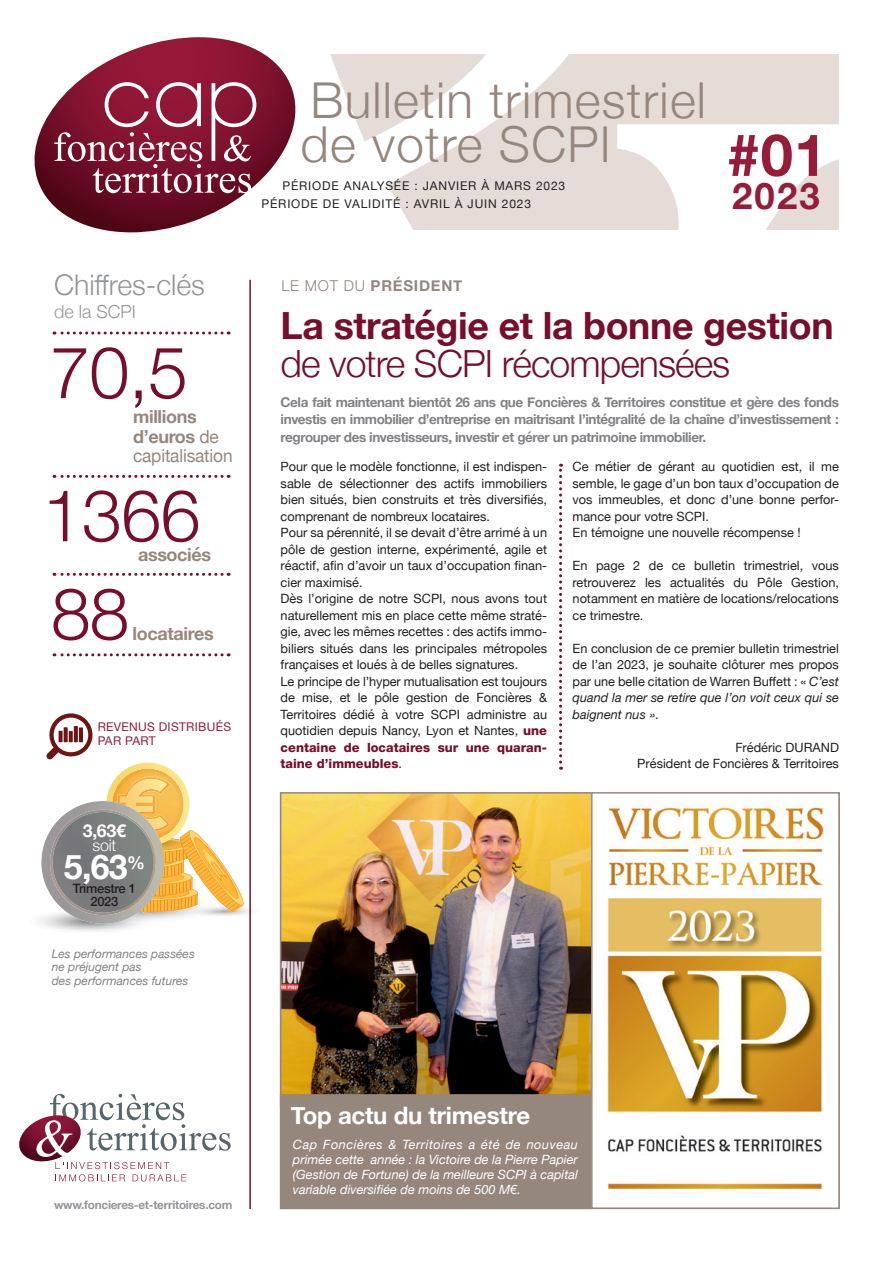
<style>
.page{position:relative;width:893px;height:1263px;background:#fff}
.page>*{position:absolute;margin:0;border:0;box-sizing:border-box;transform-origin:0 0}
.t1{font:300 72px "Helvetica Neue";letter-spacing:-.01em;color:#790d2c}
.t2{font:700 58.35px "Helvetica Neue";color:#971c3c}
.t3{font:300 49.5px/43.5px "Helvetica Neue";letter-spacing:.025em;color:#96877d}
.t4{font:700 37.5px "Helvetica Neue";letter-spacing:-.01em;color:#790d2c}
.t5{font:300 37.5px "Helvetica Neue";letter-spacing:-.025em;color:#790d2c}
.t6{font:700 36.6px "Helvetica Neue";color:#971c3c}
.t7{font:700 33.9px "Helvetica Neue";color:#fff}
.t8{font:300 28.5px "Helvetica Neue";color:#939598}
.t9{font:700 24px "Helvetica Neue";letter-spacing:-.01em;color:#fff}
.t10{font:18px/19.5px "Helvetica Neue";letter-spacing:-.01em;color:#96877d;scale:.96 1}
.t11{font:700 18px "Helvetica Neue";letter-spacing:-.02em;color:#96877d}
.t12{font:300 18px "Helvetica Neue";color:#939598}
.t13{font:700 17.7px "Helvetica Neue";color:#fff}
.t14{font:300 16.2px "Helvetica Neue";color:#fff}
.t15{font:700 15px "Helvetica Neue";letter-spacing:.05em;color:#96877d}
.t16{font:700 13.5px/17.2px "Helvetica Neue";letter-spacing:-.03em;color:#808285;text-align:justify}
.t17{font:500 12.9px/12.9px "Helvetica Neue";letter-spacing:-.02em;color:#231f20;text-align:center}
.t18{font:12.75px/16.5px "Helvetica Neue";color:#231f20}
.t19{font:italic 12.75px/15px "Helvetica Neue";color:#fff;text-align:justify}
.t20{font:12px/18px "Helvetica Neue";letter-spacing:.07em;color:#231f20}
.t21{font:italic 12px/13.5px "Helvetica Neue";color:#808285}
.t22{font:12px/14.4px "Helvetica Neue";letter-spacing:.025em;color:#971c3c}
.t23{font:700 11.7px "Helvetica Neue";letter-spacing:-.02em;color:#939598}
.s1{font-weight:300}
.s2{font-weight:800;color:#790d2c}
.s3{font-weight:700}
.s4{font-style:italic}
</style>
<div class="page">
<img style="left:222px;top:909px;width:27px;height:7px">
<img style="left:185px;top:912px;width:37px;height:5px">
<img style="left:41px;top:839px;width:123px;height:85px">
<svg style="left:330px;top:54px;width:509px;height:175px;fill:#e5dcd8"></svg>
<hr style="left:249px;top:280px;width:2px;height:929px;background:#790d2c">
<svg style="left:19px;top:1093px;width:212px;height:89px"></svg>
<svg style="left:54px;top:573px;width:168px;height:3px"></svg>
<svg style="left:54px;top:331px;width:168px;height:3px"></svg>
<svg style="left:54px;top:475px;width:168px;height:3px"></svg>
<svg style="left:46px;top:713px;width:201px;height:199px"></svg>
<svg style="left:59px;top:731px;width:4px;height:11px"></svg>
<svg style="left:64px;top:727px;width:4px;height:15px"></svg>
<svg style="left:69px;top:731px;width:4px;height:11px"></svg>
<svg style="left:74px;top:726px;width:4px;height:16px"></svg>
<hr style="left:79px;top:727px;width:4px;height:15px;background:#6e1415">
<svg style="left:34px;top:37px;width:262px;height:195px"></svg>
<svg style="left:142px;top:143px;width:8px;height:5px"></svg>
<svg style="left:72px;top:143px;width:10px;height:17px"></svg>
<div style="left:215px;top:86px;width:38px;height:38px;background:#891532;border-radius:19px"></div>
<svg style="left:228px;top:137px;width:11px;height:22px"></svg>
<div style="left:160px;top:86px;width:37px;height:38px;background:#921736;border-radius:19px"></div>
<svg style="left:559px;top:464px;width:3px;height:306px"></svg>
<svg style="left:54px;top:653px;width:168px;height:3px"></svg>
<img style="left:283px;top:795px;width:308px;height:299px">
<div style="left:280px;top:1094px;width:313px;height:115px;background:#96877d;border:2px solid #96877d"></div>
<img style="left:607px;top:807px;width:217px;height:383px">
<div style="left:591px;top:792px;width:249px;height:417px;border:2px solid #96877d"></div>
<h3 class="t3" style="left:301px;top:75px;width:407px">Bulletin trimestriel de votre SCPI</h3>
<p class="t20" style="left:261px;top:178px;width:305px;text-indent:21px">PÉRIODE ANALYSÉE : JANVIER À MARS 2023<br>PÉRIODE DE VALIDITÉ : AVRIL À JUIN 2023</p>
<h2 class="t2" style="left:727px;top:109px;width:101px">#01</h2>
<h3 class="t6" style="left:732px;top:167px;width:89px">2023</h3>
<h3 class="t8" style="left:54px;top:262px;width:152px">Chiffres-clés</h3>
<p class="t15" style="left:281px;top:274px;width:183px"><span class="s1">LE MOT DU</span> PRÉSIDENT</p>
<h3 class="t12" style="left:54px;top:297px;width:83px">de la SCPI</h3>
<h3 class="t4" style="left:281px;top:297px;width:554px">La stratégie et la bonne gestion</h3>
<h3 class="t5" style="left:281px;top:333px;width:451px">de votre SCPI récompensées</h3>
<h1 class="t1" style="left:50px;top:314px;width:139px">70,5</h1>
<p class="t16" style="left:281px;top:394px;width:560px">Cela fait maintenant bientôt 26 ans que Foncières &amp; Territoires constitue et gère des fonds investis en immobilier d’entreprise en maitrisant l’intégralité de la chaîne d’investissement : regrouper des investisseurs, investir et gérer un patrimoine immobilier.</p>
<p class="t18" style="left:281px;top:459px;width:268px">Pour que le modèle fonctionne, il est indispen&shy;sable de sélectionner des actifs immobiliers bien situés, bien construits et très diversifiés, comprenant de nombreux locataires.<br>Pour sa pérennité, il se devait d’être arrimé à un pôle de gestion interne, expérimenté, agile et réactif, afin d’avoir un taux d’occupation finan&shy;cier maximisé.<br>Dès l’origine de notre SCPI, nous avons tout naturellement mis en place cette même straté&shy;gie, avec les mêmes recettes : des actifs immo&shy;biliers situés dans les principales métropoles françaises et loués à de belles signatures.<br>Le principe de l’hyper mutualisation est toujours de mise, et le pôle gestion de Foncières &amp; Territoires dédié à votre SCPI administre au quotidien depuis Nancy, Lyon et Nantes, <span class="s2">une centaine de locataires sur une quaran&shy;taine d’immeubles</span>.</p>
<p class="t18" style="left:573px;top:459px;width:268px">Ce métier de gérant au quotidien est, il me semble, le gage d’un bon taux d’occupation de vos immeubles, et donc d’une bonne perfor&shy;mance pour votre SCPI.<br>En témoigne une nouvelle récompense !</p>
<h3 class="t10" style="left:133px;top:408px;width:105px"><span class="s3">millions d’euros</span> de capitalisation</h3>
<h1 class="t1" style="left:43px;top:457px;width:159px">1366</h1>
<h3 class="t11" style="left:138px;top:540px;width:75px">associés</h3>
<p class="t18" style="left:573px;top:558px;width:268px;text-align:justify">En page 2 de ce bulletin trimestriel, vous retrouverez les actualités du Pôle Gestion, notamment en matière de locations/relocations ce trimestre.</p>
<p class="t18" style="left:573px;top:641px;width:268px;text-align:justify">En conclusion de ce premier bulletin trimestriel de l’an 2023, je souhaite clôturer mes propos par une belle citation de Warren Buffett : « <span class="s4">C’est quand la mer se retire que l’on voit ceux qui se baignent nus »</span>.</p>
<p class="t18" style="left:637px;top:740px;width:203px;text-align:right">Frédéric DURAND<br>Président de Foncières &amp; Territoires</p>
<h1 class="t1" style="left:51px;top:556px;width:80px">88</h1>
<h3 class="t11" style="left:133px;top:619px;width:83px">locataires</h3>
<p class="t22" style="left:98px;top:720px;width:135px">REVENUS DISTRIBUÉS<br>PAR PART</p>
<h3 class="t13" style="left:83px;top:817px;width:44px">3,63€</h3>
<p class="t14" style="left:93px;top:833px;width:25px">soit</p>
<h3 class="t7" style="left:64px;top:840px;width:83px">5,63<sup>%</sup></h3>
<p class="t17" style="left:73px;top:881px;width:65px">Trimestre 1<br>2023</p>
<p class="t21" style="left:52px;top:947px;width:144px">Les performances passées ne préjugent pas<br>des performances futures</p>
<p class="t23" style="left:54px;top:1196px;width:180px">www.foncieres-et-territoires.com</p>
<h3 class="t9" style="left:291px;top:1096px;width:241px">Top actu du trimestre</h3>
<p class="t19" style="left:293px;top:1138px;width:286px">Cap Foncières &amp; Territoires a été de nouveau primée cette année : la Victoire de la Pierre Papier (Gestion de Fortune) de la meilleure SCPI à capital variable diversifiée de moins de 500 M€.</p>
</div>
